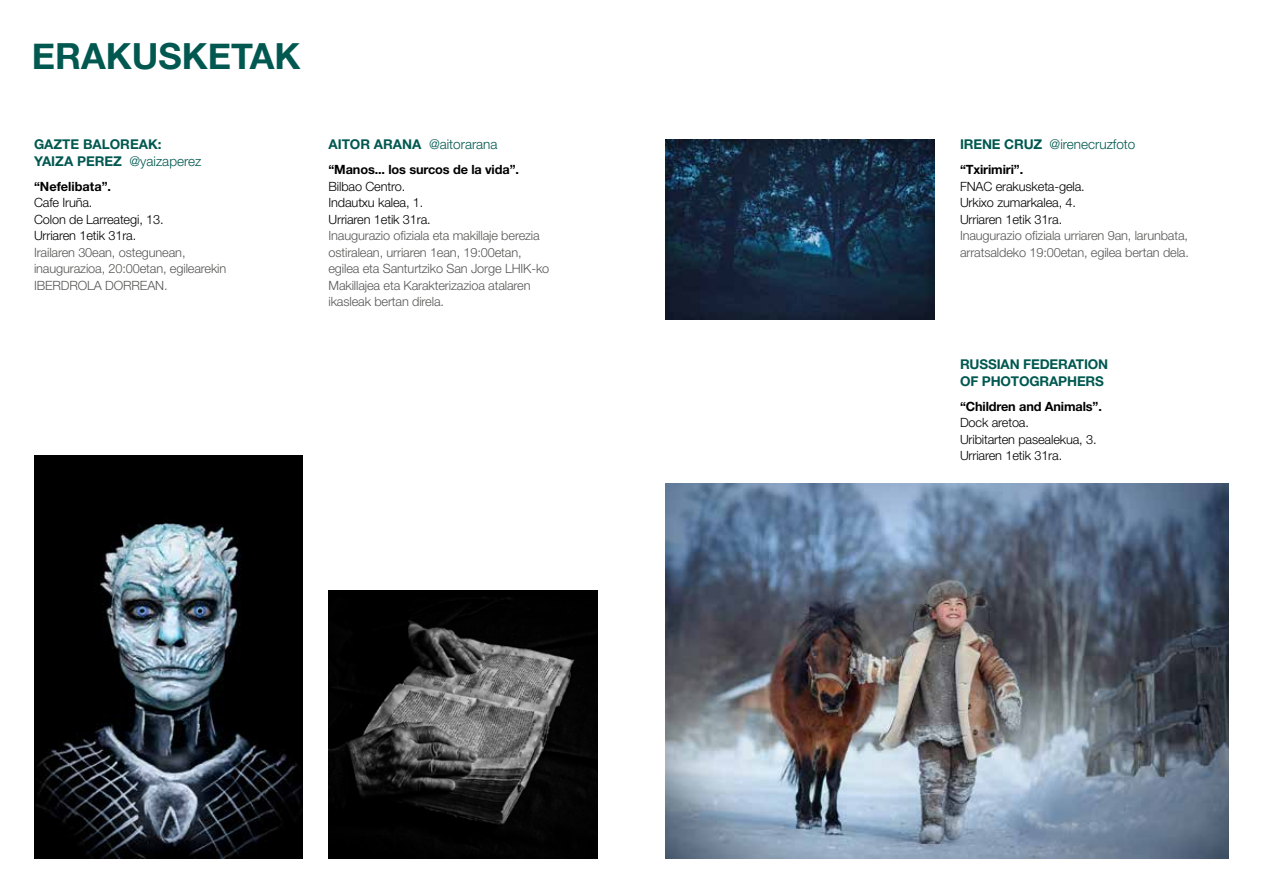
<style>
.page{position:relative;width:1263px;height:893px;background:#fff}
.page>*{position:absolute;margin:0;border:0;box-sizing:border-box;transform-origin:0 0}
.t1{font:700 36px "Helvetica Neue";color:#005850}
.t2{font:700 13.5px/16.5px "Helvetica Neue LT Std";letter-spacing:-.01em;color:#005850}
.t3{font:300 13.5px "Helvetica Neue LT Std";color:#005850}
.t4{font:300 12.75px/16.5px "Helvetica Neue LT Std";letter-spacing:-.01em;color:#575756}
.t5{font:300 12.75px/16.5px "Helvetica Neue LT Std";letter-spacing:-.01em;color:#000}
.t6{font:700 12.75px "Helvetica Neue LT Std";letter-spacing:-.01em;color:#000}
.s1{font-weight:300}
.s2{font-weight:700}
</style>
<div class="page">
<img style="left:329px;top:590px;width:268px;height:269px">
<img style="left:34px;top:455px;width:269px;height:404px">
<img style="left:665px;top:140px;width:269px;height:179px">
<img style="left:665px;top:483px;width:564px;height:376px">
<h1 class="t1" style="left:32px;top:28px;width:270px">ERAKUSKETAK</h1>
<p class="t2" style="left:34px;top:136px;width:169px">GAZTE BALOREAK:<br>YAIZA PEREZ <span class="s1">@yaizaperez</span></p>
<p class="t6" style="left:34px;top:178px;width:79px">“Nefelibata”.</p>
<p class="t5" style="left:34px;top:194px;width:131px">Cafe Iruña.<br>Colon de Larreategi, 13.<br>Urriaren 1etik 31ra.</p>
<p class="t4" style="left:34px;top:244px;width:194px">Irailaren 30ean, ostegunean, inaugurazioa, 20:00etan, egilearekin<br>IBERDROLA DORREAN.</p>
<p class="t3" style="left:328px;top:136px;width:171px"><span class="s2">AITOR ARANA</span> @aitorarana</p>
<p class="t6" style="left:328px;top:162px;width:192px">“Manos... los surcos de la vida”.</p>
<p class="t5" style="left:328px;top:178px;width:104px">Bilbao Centro.<br>Indautxu kalea, 1.<br>Urriaren 1etik 31ra.</p>
<p class="t4" style="left:328px;top:227px;width:222px">Inaugurazio ofiziala eta makillaje berezia ostiralean, urriaren 1ean, 19:00etan, egilea eta Santurtziko San Jorge LHIK-ko Makillajea eta Karakterizazioa atalaren ikasleak bertan direla.</p>
<p class="t3" style="left:960px;top:136px;width:177px"><span class="s2">IRENE CRUZ</span> @irenecruzfoto</p>
<p class="t6" style="left:960px;top:162px;width:65px">“Txirimiri”.</p>
<p class="t5" style="left:960px;top:178px;width:126px">FNAC erakusketa-gela.<br>Urkixo zumarkalea, 4.<br>Urriaren 1etik 31ra.</p>
<p class="t4" style="left:960px;top:227px;width:230px">Inaugurazio ofiziala urriaren 9an, larunbata, arratsaldeko 19:00etan, egilea bertan dela.</p>
<p class="t2" style="left:960px;top:356px;width:150px">RUSSIAN FEDERATION<br>OF PHOTOGRAPHERS</p>
<p class="t6" style="left:960px;top:398px;width:143px">“Children and Animals”.</p>
<p class="t5" style="left:960px;top:414px;width:138px">Dock aretoa.<br>Uribitarten pasealekua, 3.<br>Urriaren 1etik 31ra.</p>
</div>
